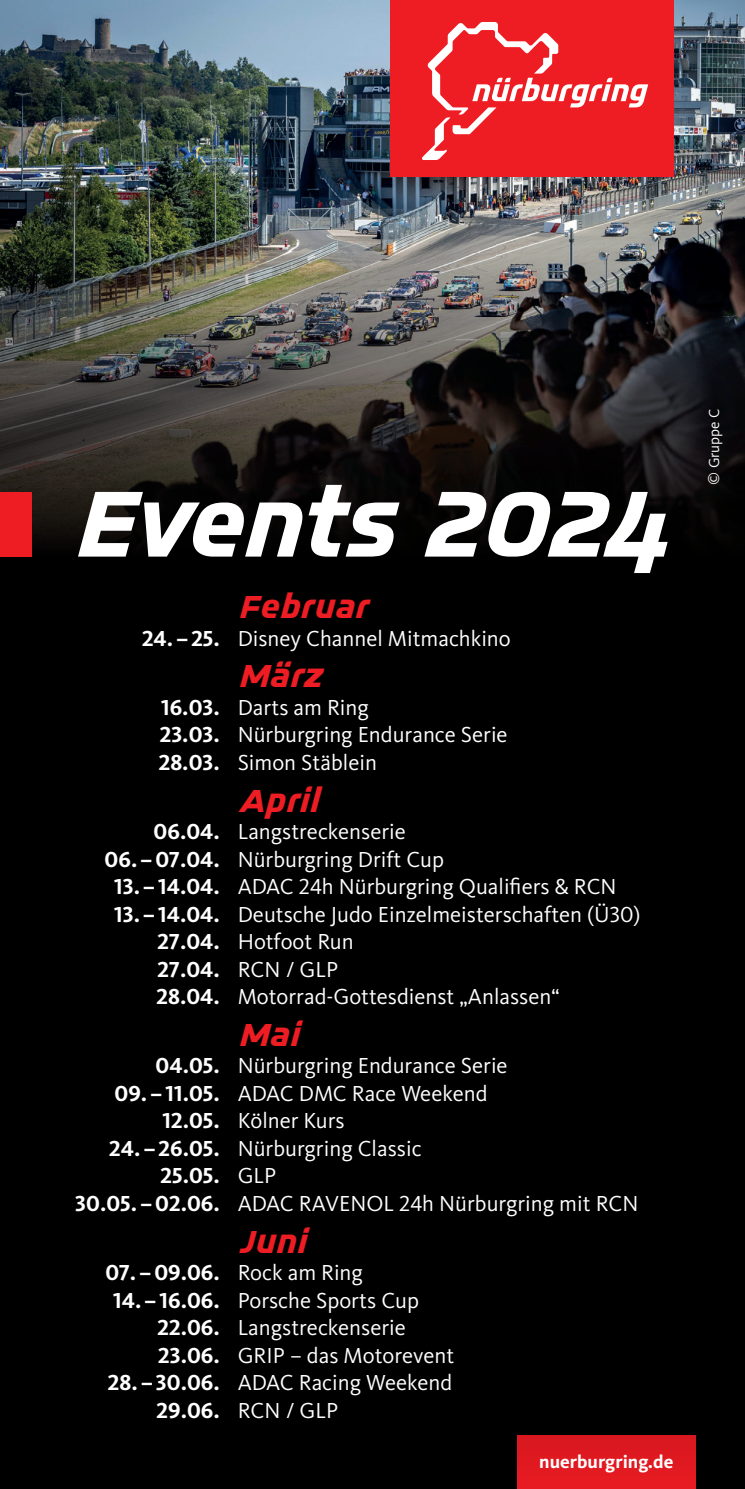
<style>
.page{position:relative;width:745px;height:1489px;background:#fff}
.page>*{position:absolute;margin:0;border:0;box-sizing:border-box;transform-origin:0 0}
.t1{font:117.5px "Notes Style Nbr Brand";letter-spacing:-.025em;color:#fff}
.t2{font:40px "Notes Style Nbr Brand";color:#ee1d23}
.t3{font:22.5px/27.5px "Kievit OT";color:#fff}
.t4{font:700 22.5px "Kievit OT";color:#fff}
.t5{font:700 18.75px "Kievit OT";color:#fff}
.t6{font:15px "Kievit OT";color:#fff}
.s1{font-weight:700}
.s2{font-weight:400}
</style>
<div class="page">
<div style="left:0;top:0;width:744px;height:1488px;background:#000"></div>
<img style="left:0;top:0;width:744px;height:542px">
<div style="left:0;top:492px;width:32px;height:64px;background:#ee1d23"></div>
<div style="left:390px;top:0;width:283px;height:176px;background:#ee1d23"></div>
<svg style="left:422px;top:22px;width:225px;height:138px"></svg>
<div style="left:517px;top:1435px;width:177px;height:53px;background:#e01920"></div>
<h1 class="t1" style="left:71px;top:465px;width:597px">Events 2024</h1>
<h2 class="t2" style="left:237px;top:587px;width:131px">Februar</h2>
<p class="t3" style="left:142px;top:624px;width:370px"><span class="s1">24. – 25.</span> Disney Channel Mitmachkino</p>
<h2 class="t2" style="left:237px;top:656px;width:85px">März</h2>
<p class="t3" style="left:159px;top:693px;width:350px"><span class="s1">16.03.</span> Darts am Ring<br><span class="s1">23.03.</span> Nürburgring Endurance Serie<br><span class="s1">28.03.</span> Simon Stäblein</p>
<h2 class="t2" style="left:237px;top:780px;width:82px">April</h2>
<p class="t3" style="left:153px;top:817px;width:253px"><span class="s1">06.04.</span> Langstreckenserie</p>
<p class="t3" style="left:104px;top:845px;width:341px"><span class="s1">06. – 07.04.</span> Nürburgring Drift Cup</p>
<p class="t3" style="left:114px;top:872px;width:504px"><span class="s1">13. – 14.04.</span> ADAC 24h Nürburgring Qualifiers &amp; RCN</p>
<p class="t3" style="left:156px;top:900px;width:485px;text-indent:-42px"><span class="s1">13. – 14.04.</span> Deutsche Judo Einzelmeisterschaften (Ü30)<br><span class="s1">27.04.</span> Hotfoot Run<br><span class="s1">27.04.</span> RCN / GLP<br><span class="s1">28.04.</span> Motorrad-Gottesdienst „Anlassen“</p>
<h2 class="t2" style="left:237px;top:1014px;width:63px">Mai</h2>
<p class="t3" style="left:155px;top:1051px;width:353px"><span class="s1">04.05.</span> Nürburgring Endurance Serie</p>
<p class="t3" style="left:162px;top:1079px;width:326px;text-indent:-48px"><span class="s1">09. – 11.05.</span> ADAC DMC Race Weekend<br><span class="s1">12.05.</span> Kölner Kurs</p>
<p class="t3" style="left:109px;top:1134px;width:314px"><span class="s1">24. – 26.05.</span> Nürburgring Classic</p>
<p class="t4" style="left:160px;top:1162px;width:117px">25.05. <span class="s2">GLP</span></p>
<p class="t3" style="left:75px;top:1189px;width:564px"><span class="s1">30.05. – 02.06.</span> ADAC RAVENOL 24h Nürburgring mit RCN</p>
<h2 class="t2" style="left:237px;top:1221px;width:70px">Juni</h2>
<p class="t4" style="left:105px;top:1258px;width:259px">07. – 09.06. <span class="s2">Rock am Ring</span></p>
<p class="t3" style="left:157px;top:1286px;width:298px;text-indent:-44px"><span class="s1">14. – 16.06.</span> Porsche Sports Cup<br><span class="s1">22.06.</span> Langstreckenserie<br><span class="s1">23.06.</span> GRIP – das Motorevent</p>
<p class="t3" style="left:156px;top:1368px;width:297px;text-indent:-49px"><span class="s1">28. – 30.06.</span> ADAC Racing Weekend<br><span class="s1">29.06.</span> RCN / GLP</p>
<p class="t5" style="left:539px;top:1449px;width:136px">nuerburgring.de</p>
<p class="t6" style="left:704px;top:484px;width:77px;rotate:-90deg">© Gruppe C</p>
</div>
